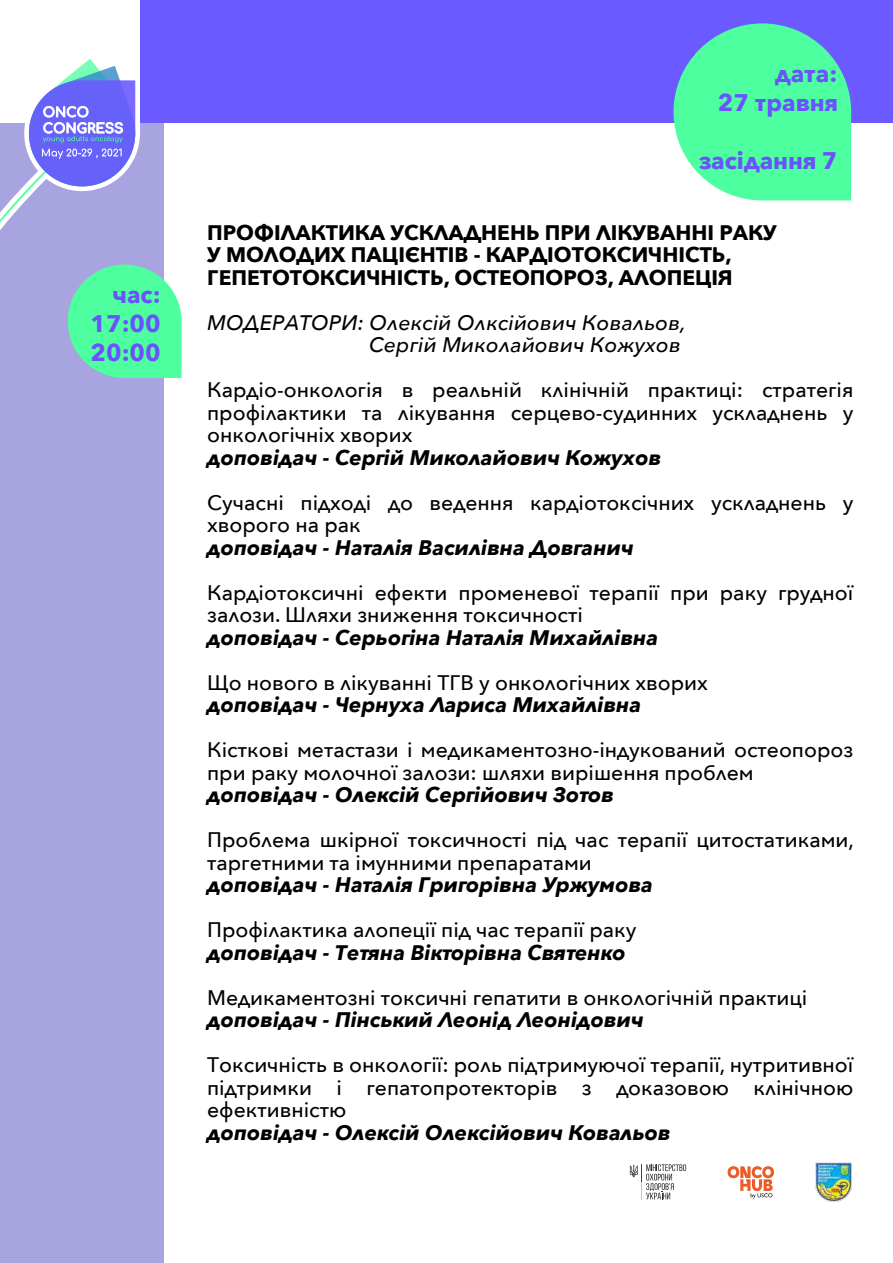
<style>
.page{position:relative;width:893px;height:1263px;background:#fff}
.page>*{position:absolute;margin:0;border:0;box-sizing:border-box;transform-origin:0 0}
.t1{font:700 24px/28.8px "Avenir Next";color:#6a52ff;text-align:right}
.t2{font:500 21px/22.5px "Avenir Next";color:#000}
.t3{font:italic 700 21px "Avenir Next";color:#000}
.t4{font:700 21px/22.5px "Avenir Next";color:#000}
.t5{font:italic 500 21px/22.5px "Avenir Next";color:#000;text-align:right}
</style>
<div class="page">
<div style="left:0;top:123px;width:164px;height:1140px;background:#a7a4e0"></div>
<svg style="left:0;top:59px;width:182px;height:319px"></svg>
<svg style="left:827px;top:1162px;width:25px;height:40px"></svg>
<img style="left:815px;top:1162px;width:36px;height:39px">
<svg style="left:727px;top:1166px;width:47px;height:33px"></svg>
<svg style="left:629px;top:1164px;width:58px;height:36px"></svg>
<div style="left:140px;top:0;width:753px;height:123px;background:#6b5aff"></div>
<svg style="left:673px;top:23px;width:178px;height:177px"></svg>
<p class="t1" style="left:91px;top:280px;width:71px;text-align:justify;text-indent:22px">час:<br>17:00<br>20:00</p>
<p class="t1" style="left:718px;top:59px;width:121px">дата:<br>27 травня</p>
<p class="t1" style="left:699px;top:145px;width:139px">засідання 7</p>
<p class="t4" style="left:207px;top:221px;width:571px">ПРОФІЛАКТИКА УСКЛАДНЕНЬ ПРИ ЛІКУВАННІ РАКУ<br>У МОЛОДИХ ПАЦІЄНТІВ - КАРДІОТОКСИЧНІСТЬ,<br>ГЕПЕТОТОКСИЧНІСТЬ, ОСТЕОПОРОЗ, АЛОПЕЦІЯ</p>
<p class="t5" style="left:207px;top:310px;width:480px">МОДЕРАТОРИ: Олексій Олксійович Ковальов,<br>Сергій Миколайович Кожухов</p>
<p class="t2" style="left:207px;top:378px;width:648px;text-align:justify">Кардіо-онкологія в реальній клінічній практиці: стратегія профілактики та лікування серцево-судинних ускладнень у онкологічніх хворих</p>
<p class="t3" style="left:207px;top:439px;width:456px">доповідач - Сергій Миколайович Кожухов</p>
<p class="t2" style="left:207px;top:491px;width:648px">Сучасні підході до ведення кардіотоксічних ускладнень у хворого на рак</p>
<p class="t3" style="left:207px;top:529px;width:428px">доповідач - Наталія Василівна Довганич</p>
<p class="t2" style="left:207px;top:580px;width:648px">Кардіотоксичні ефекти променевої терапії при раку грудної залози. Шляхи зниження токсичності</p>
<p class="t3" style="left:207px;top:619px;width:453px">доповідач - Серьогіна Наталія Михайлівна</p>
<p class="t2" style="left:207px;top:670px;width:502px">Що нового в лікуванні ТГВ у онкологічних хворих</p>
<p class="t3" style="left:207px;top:687px;width:436px">доповідач - Чернуха Лариса Михайлівна</p>
<p class="t2" style="left:207px;top:738px;width:648px">Кісткові метастази і медикаментозно-індукований остеопороз при раку молочної залози: шляхи вирішення проблем</p>
<p class="t3" style="left:207px;top:777px;width:408px">доповідач - Олексій Сергійович Зотов</p>
<p class="t2" style="left:207px;top:828px;width:648px">Проблема шкірної токсичності під час терапії цитостатиками, таргетними та імунними препаратами</p>
<p class="t3" style="left:207px;top:867px;width:447px">доповідач - Наталія Григорівна Уржумова</p>
<p class="t2" style="left:207px;top:918px;width:431px">Профілактика алопеції під час терапії раку</p>
<p class="t3" style="left:207px;top:934px;width:420px">доповідач - Тетяна Вікторівна Святенко</p>
<p class="t2" style="left:207px;top:985px;width:602px">Медикаментозні токсичні гепатити в онкологічній практиці</p>
<p class="t3" style="left:207px;top:1002px;width:438px">доповідач - Пінський Леонід Леонідович</p>
<p class="t2" style="left:207px;top:1053px;width:648px;text-align:justify">Токсичність в онкології: роль підтримуючої терапії, нутритивної підтримки і гепатопротекторів з доказовою клінічною ефективністю</p>
<p class="t3" style="left:207px;top:1114px;width:465px">доповідач - Олексій Олексійович Ковальов</p>
</div>
